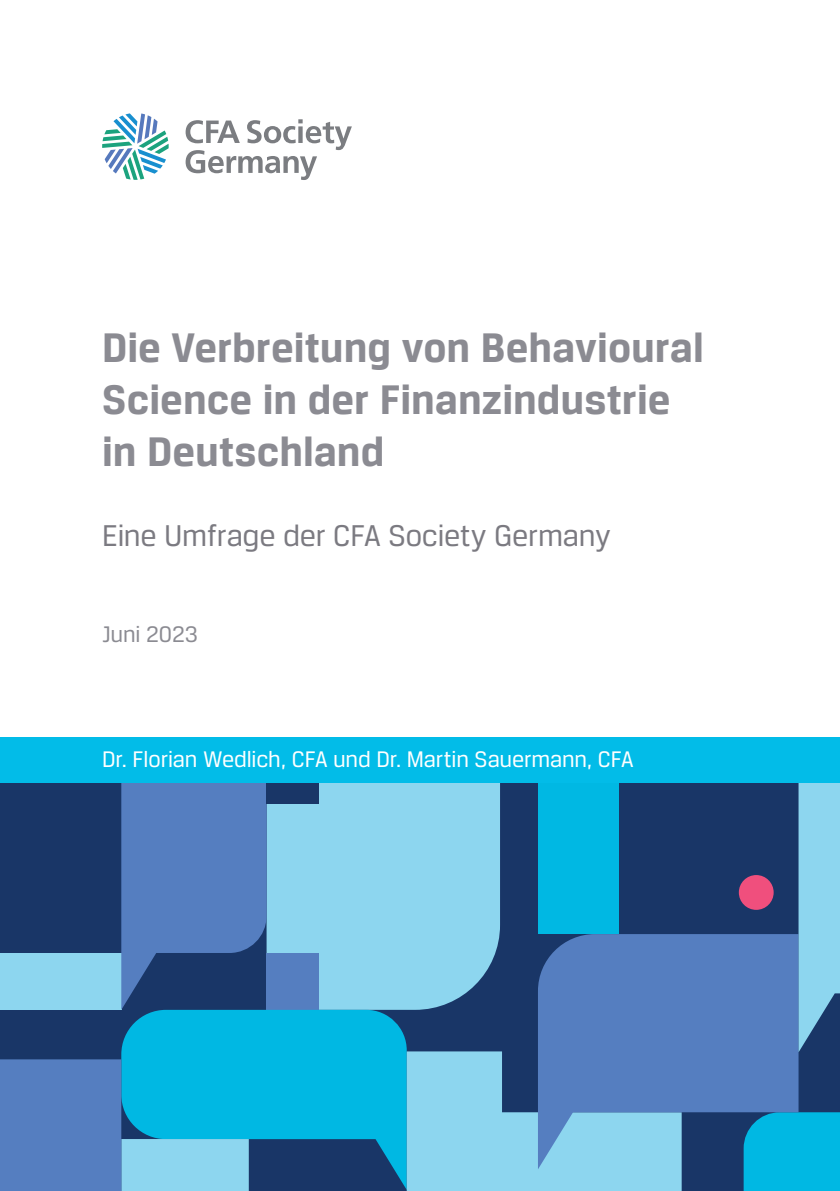
<style>
.page{position:relative;width:840px;height:1191px;background:#fff}
.page>*{position:absolute;margin:0;border:0;box-sizing:border-box;transform-origin:0 0}
.t1{font:700 44px/52px "CFA Breuer Text";color:#8b8b92}
.t2{font:32px "CFA Breuer Text";letter-spacing:-.01em;color:#7b7a81}
.t3{font:24px "CFA Breuer Text";letter-spacing:-.005em;color:#fff}
.t4{font:24px "CFA Breuer Text";letter-spacing:-.005em;color:#8b8b92}
</style>
<div class="page">
<svg style="left:102px;top:113px;width:66px;height:67px"></svg>
<svg style="left:185px;top:119px;width:166px;height:61px"></svg>
<svg style="left:0;top:782px;width:839px;height:409px;background:#468bb9"></svg>
<div style="left:0;top:737px;width:839px;height:45px;background:#02bce8"></div>
<p class="t1" style="left:102px;top:321px;width:603px">Die Verbreitung von Behavioural<br>Science in der Finanzindustrie in Deutschland</p>
<p class="t2" style="left:102px;top:518px;width:510px">Eine Umfrage der CFA Society Germany</p>
<p class="t4" style="left:102px;top:620px;width:97px">Juni 2023</p>
<p class="t3" style="left:102px;top:746px;width:533px">Dr. Florian Wedlich, CFA und Dr. Martin Sauermann, CFA</p>
</div>
